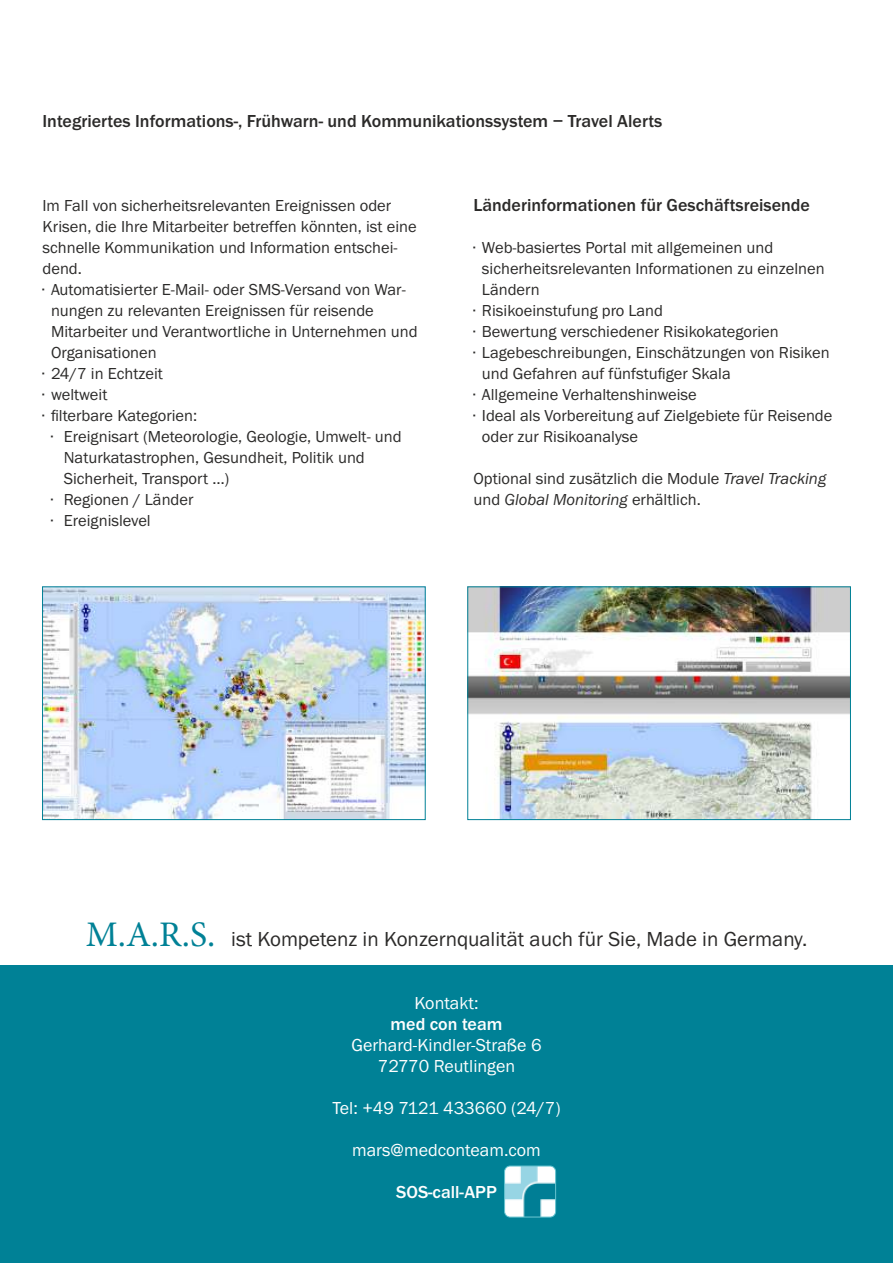
<style>
.page{position:relative;width:893px;height:1263px;background:#fff}
.page>*{position:absolute;margin:0;border:0;box-sizing:border-box;transform-origin:0 0}
.t1{font:21px "Franklin Gothic";color:#2b2a29}
.t2{font:500 18px "Franklin Gothic";color:#2b2a29}
.t3{font:18px/21px "Franklin Gothic";color:#fefefe;text-align:center}
.t4{font:500 18px "Franklin Gothic";color:#fefefe}
.t5{font:16.5px/21px "Franklin Gothic";color:#2b2a29}
.s1{font-style:italic}
.s2{font-family:"Minion Pro";font-size:36px;color:#008196}
</style>
<div class="page">
<div style="left:0;top:965px;width:893px;height:298px;background:#008196"></div>
<img style="left:505px;top:1166px;width:51px;height:51px;border-radius:6px">
<div style="left:504px;top:1166px;width:52px;height:51px;border:1px solid #66c3d0;border-radius:6px"></div>
<img style="left:470px;top:589px;width:379px;height:229px">
<div style="left:468px;top:587px;width:383px;height:233px;border:1px solid #008196"></div>
<img style="left:44px;top:589px;width:379px;height:229px">
<div style="left:42px;top:587px;width:383px;height:233px;border:1px solid #008196"></div>
<p class="t2" style="left:43px;top:114px;width:621px">Integriertes Informations-, Frühwarn- und Kommunikationssystem − Travel Alerts</p>
<p class="t5" style="left:43px;top:196px;width:350px">Im Fall von sicherheitsrelevanten Ereignissen oder</p>
<p class="t5" style="left:43px;top:217px;width:376px">Krisen, die Ihre Mitarbeiter betreffen könnten, ist eine</p>
<p class="t5" style="left:43px;top:238px;width:357px">schnelle Kommunikation und Information entschei-</p>
<p class="t5" style="left:43px;top:259px;width:41px">dend.</p>
<p class="t5" style="left:43px;top:280px;width:365px">∙ Automatisierter E-Mail- oder SMS-Versand von War-</p>
<p class="t5" style="left:51px;top:301px;width:324px">nungen zu relevanten Ereignissen für reisende</p>
<p class="t5" style="left:51px;top:322px;width:368px">Mitarbeiter und Verantwortliche in Unternehmen und</p>
<p class="t5" style="left:51px;top:343px;width:107px">Organisationen</p>
<p class="t5" style="left:43px;top:364px;width:122px">∙ 24/7 in Echtzeit</p>
<p class="t5" style="left:43px;top:385px;width:66px">∙ weltweit</p>
<p class="t5" style="left:43px;top:406px;width:156px">∙ filterbare Kategorien:</p>
<p class="t5" style="left:51px;top:427px;width:352px">∙ Ereignisart (Meteorologie, Geologie, Umwelt- und</p>
<p class="t5" style="left:64px;top:448px;width:303px">Naturkatastrophen, Gesundheit, Politik und</p>
<p class="t5" style="left:64px;top:469px;width:167px">Sicherheit, Transport …)</p>
<p class="t5" style="left:51px;top:490px;width:144px">∙ Regionen / Länder</p>
<p class="t5" style="left:51px;top:511px;width:101px">∙ Ereignislevel</p>
<p class="t2" style="left:473px;top:198px;width:338px">Länderinformationen für Geschäftsreisende</p>
<p class="t5" style="left:473px;top:238px;width:301px">∙ Web-basiertes Portal mit allgemeinen und</p>
<p class="t5" style="left:482px;top:259px;width:344px">sicherheitsrelevanten Informationen zu einzelnen</p>
<p class="t5" style="left:482px;top:280px;width:59px">Ländern</p>
<p class="t5" style="left:473px;top:301px;width:191px">∙ Risikoeinstufung pro Land</p>
<p class="t5" style="left:473px;top:322px;width:307px">∙ Bewertung verschiedener Risikokategorien</p>
<p class="t5" style="left:473px;top:343px;width:358px">∙ Lagebeschreibungen, Einschätzungen von Risiken</p>
<p class="t5" style="left:482px;top:364px;width:250px">und Gefahren auf fünfstufiger Skala</p>
<p class="t5" style="left:473px;top:385px;width:225px">∙ Allgemeine Verhaltenshinweise</p>
<p class="t5" style="left:473px;top:406px;width:360px">∙ Ideal als Vorbereitung auf Zielgebiete für Reisende</p>
<p class="t5" style="left:482px;top:427px;width:158px">oder zur Risikoanalyse</p>
<p class="t5" style="left:473px;top:469px;width:354px">Optional sind zusätzlich die Module <span class="s1">Travel Tracking </span>und <span class="s1">Global Monitoring</span> erhältlich.</p>
<p class="t1" style="left:86px;top:931px;width:723px"><span class="s2">M.A.R.S.</span> ist Kompetenz in Konzernqualität auch für Sie, Made in Germany.</p>
<p class="t3" style="left:414px;top:994px;width:66px">Kontakt:</p>
<p class="t4" style="left:391px;top:1017px;width:113px">med con team</p>
<p class="t3" style="left:351px;top:1036px;width:192px">Gerhard-Kindler-Straße 6<br>72770 Reutlingen</p>
<p class="t3" style="left:332px;top:1099px;width:230px">Tel: +49 7121 433660 (24/7)</p>
<p class="t3" style="left:352px;top:1141px;width:190px">mars@medconteam.com</p>
<p class="t4" style="left:396px;top:1185px;width:102px">SOS-call-APP</p>
</div>
